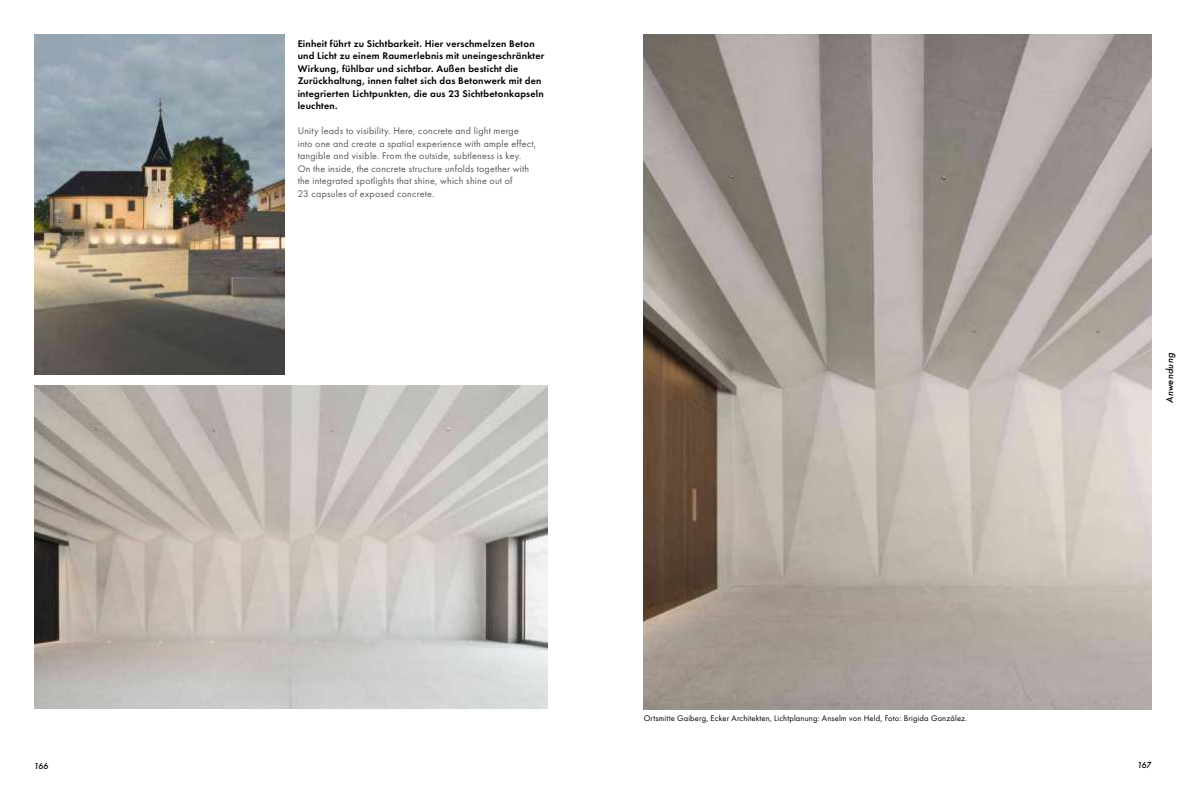
<style>
.page{position:relative;width:1191px;height:794px;background:#fff}
.page>*{position:absolute;margin:0;border:0;box-sizing:border-box;transform-origin:0 0}
.t1{font:10px/12.5px "Futura PT";letter-spacing:.02em;color:#58585a}
.t2{font:600 10px/12.5px "Futura PT";letter-spacing:.02em;color:#000}
.t3{font:italic 500 9px "Futura";letter-spacing:.02em;color:#000}
.t4{font:8.5px "Futura PT";letter-spacing:.02em;color:#000}
.t5{font:italic 500 8px "Futura";letter-spacing:-.055em;color:#000}
</style>
<div class="page">
<img style="left:34px;top:386px;width:513px;height:323px">
<img style="left:643px;top:34px;width:508px;height:675px">
<img style="left:34px;top:34px;width:251px;height:340px">
<p class="t2" style="left:298px;top:37px;width:248px">Einheit führt zu Sichtbarkeit. Hier verschmelzen Beton und Licht zu einem Raumerlebnis mit uneingeschränkter Wirkung, fühlbar und sichtbar. Außen besticht die Zurückhaltung, innen faltet sich das Betonwerk mit den integrierten Lichtpunkten, die aus 23 Sichtbetonkapseln leuchten.</p>
<p class="t1" style="left:298px;top:125px;width:240px">Unity leads to visibility. Here, concrete and light merge into one and create a spatial experience with ample effect, tangible and visible. From the outside, subtleness is key.<br>On the inside, the concrete structure unfolds together with the integrated spotlights that shine, which shine out of<br>23 capsules of exposed concrete.</p>
<p class="t3" style="left:1165px;top:403px;width:52px;rotate:-90deg">Anwendung</p>
<p class="t4" style="left:643px;top:714px;width:325px">Ortsmitte Gaiberg, Ecker Architekten, Lichtplanung: Anselm von Held, Foto: Brigida González.</p>
<p class="t5" style="left:34px;top:762px;width:16px">166</p>
<p class="t5" style="left:1137px;top:762px;width:15px">167</p>
</div>
